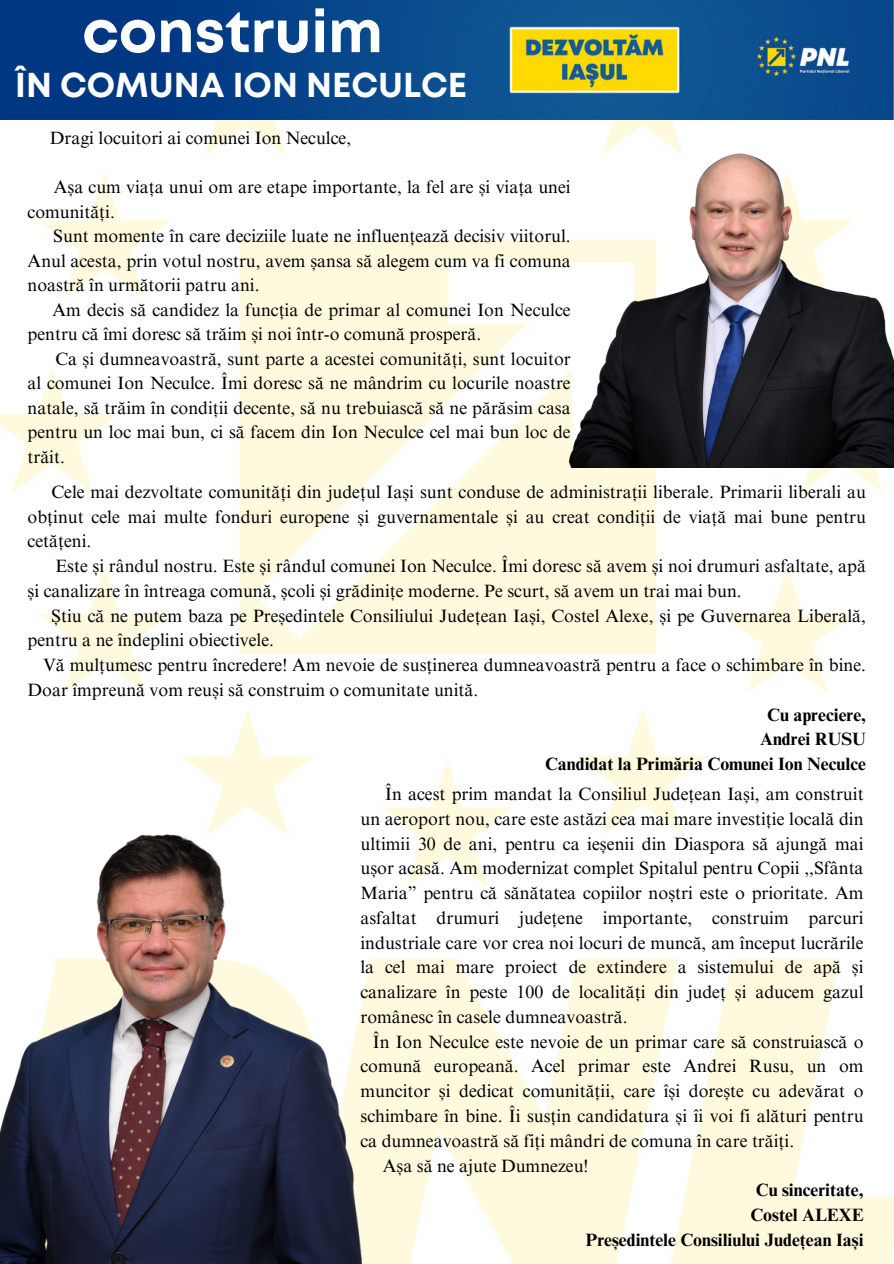
<style>
.page{position:relative;width:894px;height:1264px;background:#fff}
.page>*{position:absolute;margin:0;border:0;box-sizing:border-box;transform-origin:0 0}
.t1{font:700 58.5px "Mont";color:#fff}
.t2{font:700 34.5px "Mont";color:#fff}
.t3{font:17.85px/24.8px "Times NRMT Pro";color:#000;text-align:justify}
.t4{font:700 17.85px "Times NRMT Pro";color:#000}
</style>
<div class="page">
<img style="left:0;top:119px;width:893px;height:1144px">
<img style="left:0;top:778px;width:484px;height:485px">
<img style="left:0;top:0;width:893px;height:119px">
<img style="left:469px;top:89px;width:424px;height:378px">
<p class="t1" style="left:82px;top:10px;width:302px">construim</p>
<p class="t2" style="left:15px;top:72px;width:453px">ÎN COMUNA ION NECULCE</p>
<p class="t3" style="left:50px;top:128px;width:303px">Dragi locuitori ai comunei Ion Neculce,</p>
<p class="t3" style="left:28px;top:177px;width:544px;text-indent:26px">Așa cum viața unui om are etape importante, la fel are și viața unei comunități.</p>
<p class="t3" style="left:28px;top:226px;width:544px;text-indent:26px">Sunt momente în care deciziile luate ne influențează decisiv viitorul.<br>Anul acesta, prin votul nostru, avem șansa să alegem cum va fi comuna noastră în următorii patru ani.</p>
<p class="t3" style="left:28px;top:299px;width:544px;text-indent:25px">Am decis să candidez la funcția de primar al comunei Ion Neculce pentru că îmi doresc să trăim și noi într-o comună prosperă.</p>
<p class="t3" style="left:28px;top:348px;width:544px;text-indent:28px">Ca și dumneavoastră, sunt parte a acestei comunități, sunt locuitor al comunei Ion Neculce. Îmi doresc să ne mândrim cu locurile noastre natale, să trăim în condiții decente, să nu trebuiască să ne părăsim casa pentru un loc mai bun, ci să facem din Ion Neculce cel mai bun loc de trăit.</p>
<p class="t3" style="left:28px;top:481px;width:839px;text-indent:24px">Cele mai dezvoltate comunități din județul Iași sunt conduse de administrații liberale. Primarii liberali au obținut cele mai multe fonduri europene și guvernamentale și au creat condiții de viață mai bune pentru cetățeni.</p>
<h1 class="t3" style="left:28px;top:556px;width:839px;text-indent:28px">Este și rândul nostru. Este și rândul comunei Ion Neculce. Îmi doresc să avem și noi drumuri asfaltate, apă și canalizare în întreaga comună, școli și grădinițe moderne. Pe scurt, să avem un trai mai bun.</h1>
<h2 class="t3" style="left:28px;top:605px;width:839px;text-indent:24px">Știu că ne putem baza pe Președintele Consiliului Județean Iași, Costel Alexe, și pe Guvernarea Liberală, pentru a ne îndeplini obiectivele.</h2>
<p class="t3" style="left:28px;top:655px;width:839px;text-indent:15px">Vă mulțumesc pentru încredere! Am nevoie de susținerea dumneavoastră pentru a face o schimbare în bine.<br>Doar împreună vom reuși să construim o comunitate unită.</p>
<p class="t4" style="left:767px;top:708px;width:100px">Cu apreciere,</p>
<p class="t4" style="left:760px;top:732px;width:107px">Andrei RUSU</p>
<p class="t4" style="left:545px;top:757px;width:322px">Candidat la Primăria Comunei Ion Neculce</p>
<p class="t3" style="left:360px;top:783px;width:504px;text-indent:25px">În acest prim mandat la Consiliul Județean Iași, am construit un aeroport nou, care este astăzi cea mai mare investiție locală din ultimii 30 de ani, pentru ca ieșenii din Diaspora să ajungă mai ușor acasă. Am modernizat complet Spitalul pentru Copii ,,Sfânta Maria” pentru că sănătatea copiilor noștri este o prioritate. Am asfaltat drumuri județene importante, construim parcuri industriale care vor crea noi locuri de muncă, am început lucrările la cel mai mare proiect de extindere a sistemului de apă și canalizare în peste 100 de localități din județ și aducem gazul românesc în casele dumneavoastră.</p>
<p class="t3" style="left:360px;top:1031px;width:504px;text-indent:12px">În Ion Neculce este nevoie de un primar care să construiască o comună europeană. Acel primar este Andrei Rusu, un om muncitor și dedicat comunității, care își dorește cu adevărat o schimbare în bine. Îi susțin candidatura și îi voi fi alături pentru ca dumneavoastră să fiți mândri de comuna în care trăiți.</p>
<p class="t3" style="left:382px;top:1155px;width:207px">Așa să ne ajute Dumnezeu!</p>
<p class="t4" style="left:755px;top:1183px;width:109px">Cu sinceritate,</p>
<p class="t4" style="left:750px;top:1208px;width:115px">Costel ALEXE</p>
<p class="t4" style="left:585px;top:1232px;width:279px">Președintele Consiliului Județean Iași</p>
</div>
